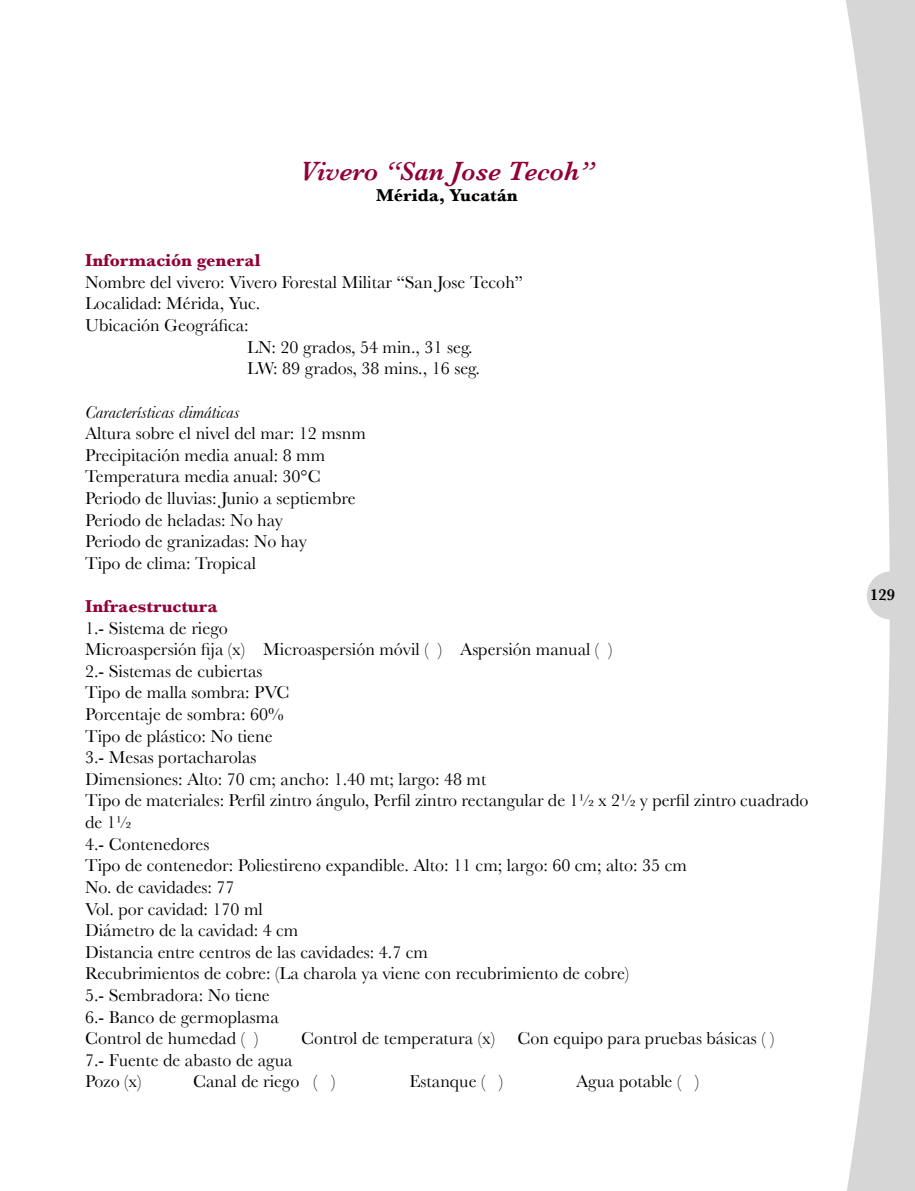
<style>
.page{position:relative;width:915px;height:1191px;background:#fff}
.page>*{position:absolute;margin:0;border:0;box-sizing:border-box;transform-origin:0 0}
.Texto_independiente{font:italic 600 27px "Baskerville";color:#910037}
.t1{font:18px/21.6px "Baskerville";color:#000}
.t2{font:700 18px "Baskerville";color:#910037}
.t3{font:italic 18px "Baskerville";color:#000}
.Texto_independiente-2{font:700 18px "Baskerville";color:#000}
.t4{font:600 16.5px "Baskerville";color:#000}
</style>
<div class="page">
<svg style="left:846px;top:0;width:68px;height:1191px;fill:#d6d6d6"></svg>
<div style="left:866px;top:571px;width:48px;height:48px;background:#d6d6d6;border-radius:50%"></div>
<p class="Texto_independiente" style="left:300px;top:155px;width:295px">Vivero “San Jose Tecoh”</p>
<p class="Texto_independiente-2" style="left:376px;top:185px;width:143px">Mérida, Yucatán</p>
<p class="t2" style="left:85px;top:250px;width:177px">Información general</p>
<p class="t1" style="left:85px;top:271px;width:439px">Nombre del vivero: Vivero Forestal Militar “San Jose Tecoh”</p>
<p class="t1" style="left:85px;top:293px;width:177px">Localidad: Mérida, Yuc.</p>
<p class="t1" style="left:85px;top:314px;width:165px">Ubicación Geográfica:</p>
<p class="t1" style="left:247px;top:336px;width:227px">LN: 20 grados, 54 min., 31 seg.</p>
<p class="t1" style="left:247px;top:357px;width:234px">LW: 89 grados, 38 mins., 16 seg.</p>
<p class="t3" style="left:85px;top:401px;width:156px">Características climáticas</p>
<p class="t1" style="left:85px;top:422px;width:282px">Altura sobre el nivel del mar: 12 msnm</p>
<p class="t1" style="left:85px;top:444px;width:241px">Precipitación media anual: 8 mm</p>
<p class="t1" style="left:85px;top:465px;width:237px">Temperatura media anual: 30°C</p>
<p class="t1" style="left:85px;top:487px;width:272px">Periodo de lluvias: Junio a septiembre</p>
<p class="t1" style="left:85px;top:509px;width:199px">Periodo de heladas: No hay</p>
<p class="t1" style="left:85px;top:530px;width:223px">Periodo de granizadas: No hay</p>
<p class="t1" style="left:85px;top:552px;width:172px">Tipo de clima: Tropical</p>
<p class="t2" style="left:85px;top:595px;width:134px">Infraestructura</p>
<p class="t1" style="left:85px;top:617px;width:144px">1.- Sistema de riego</p>
<p class="t1" style="left:85px;top:638px;width:529px">Microaspersión fija (x) Microaspersión móvil ( ) Aspersión manual ( )</p>
<p class="t1" style="left:85px;top:660px;width:179px">2.- Sistemas de cubiertas</p>
<p class="t1" style="left:85px;top:681px;width:206px">Tipo de malla sombra: PVC</p>
<p class="t1" style="left:85px;top:703px;width:200px">Porcentaje de sombra: 60%</p>
<p class="t1" style="left:85px;top:725px;width:189px">Tipo de plástico: No tiene</p>
<p class="t1" style="left:85px;top:746px;width:173px">3.- Mesas portacharolas</p>
<p class="t1" style="left:85px;top:768px;width:402px">Dimensiones: Alto: 70 cm; ancho: 1.40 mt; largo: 48 mt</p>
<p class="t1" style="left:85px;top:789px;width:724px">Tipo de materiales: Perfil zintro ángulo, Perfil zintro rectangular de 1½ x 2½ y perfil zintro cuadrado de 1½</p>
<p class="t1" style="left:85px;top:833px;width:126px">4.- Contenedores</p>
<p class="t1" style="left:85px;top:854px;width:603px">Tipo de contenedor: Poliestireno expandible. Alto: 11 cm; largo: 60 cm; alto: 35 cm</p>
<p class="t1" style="left:85px;top:876px;width:151px">No. de cavidades: 77</p>
<p class="t1" style="left:85px;top:897px;width:179px">Vol. por cavidad: 170 ml</p>
<p class="t1" style="left:85px;top:919px;width:215px">Diámetro de la cavidad: 4 cm</p>
<p class="t1" style="left:85px;top:941px;width:344px">Distancia entre centros de las cavidades: 4.7 cm</p>
<p class="t1" style="left:85px;top:962px;width:545px">Recubrimientos de cobre: (La charola ya viene con recubrimiento de cobre)</p>
<p class="t1" style="left:85px;top:984px;width:186px">5.- Sembradora: No tiene</p>
<p class="t1" style="left:85px;top:1005px;width:195px">6.- Banco de germoplasma</p>
<p class="t1" style="left:85px;top:1027px;width:175px">Control de humedad ( )</p>
<p class="t1" style="left:301px;top:1027px;width:474px">Control de temperatura (x) Con equipo para pruebas básicas ( )</p>
<p class="t1" style="left:85px;top:1049px;width:209px">7.- Fuente de abasto de agua</p>
<p class="t1" style="left:85px;top:1070px;width:58px">Pozo (x)</p>
<p class="t1" style="left:193px;top:1070px;width:144px">Canal de riego ( )</p>
<p class="t1" style="left:409px;top:1070px;width:95px">Estanque ( )</p>
<p class="t1" style="left:576px;top:1070px;width:125px">Agua potable ( )</p>
<p class="t4" style="left:869px;top:585px;width:26px">129</p>
</div>
